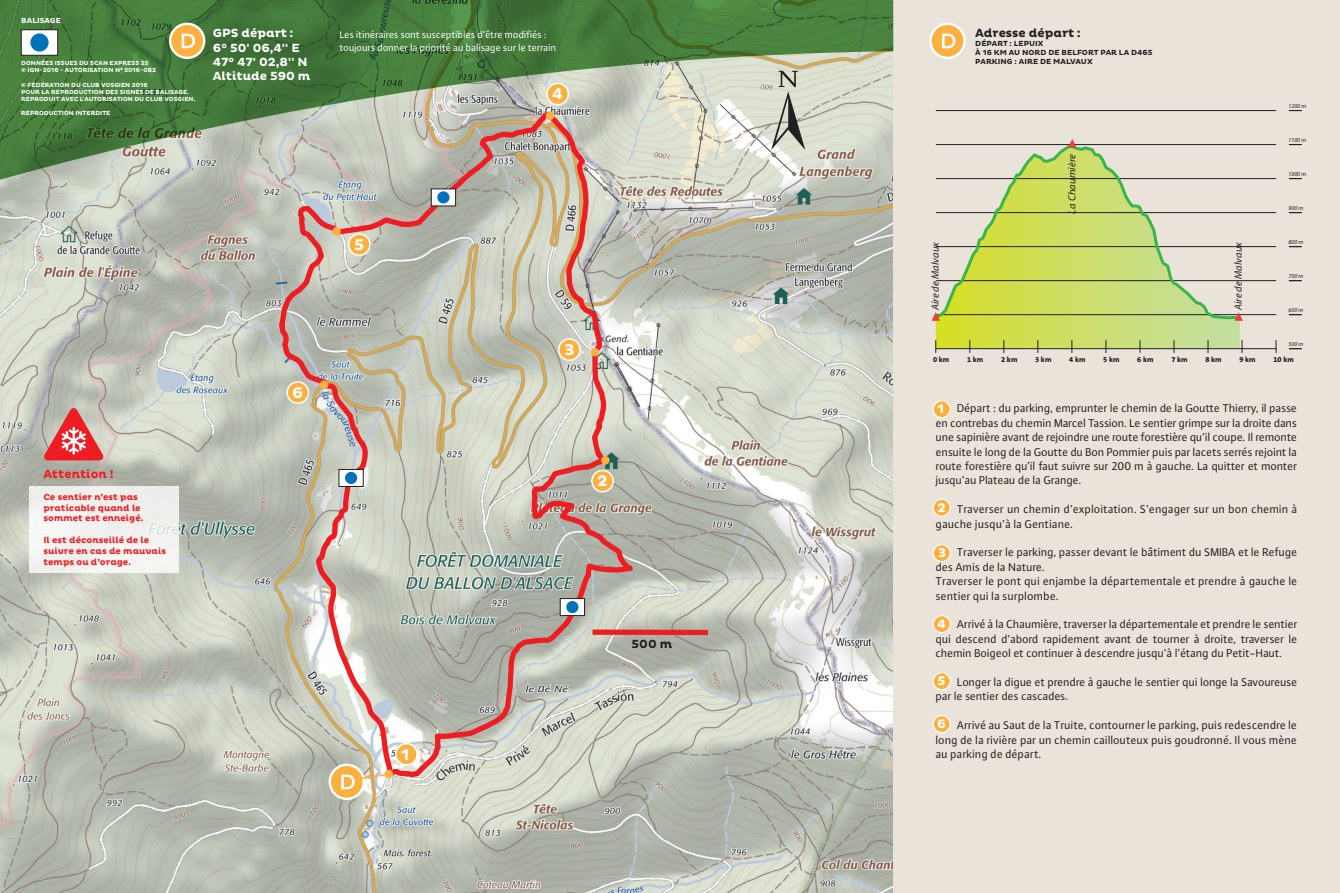
<style>
.page{position:relative;width:1340px;height:893px;background:#fff}
.page>*{position:absolute;margin:0;border:0;box-sizing:border-box;transform-origin:0 0}
.t1{font:700 15.75px "Pluto";color:#fff}
.t2{font:700 12.6px "Pluto";color:#fff}
.t3{font:12px/14.4px "Plus Sans Normal LF";color:#231f20;text-align:justify}
.t4{font:700 12px/14.4px "Pluto";color:#fff}
.t5{font:700 12px "Pluto";color:#231f20}
.t6{font:700 12px "Pluto";color:#ee1d23}
.t7{font:10.5px/12.6px "Plus Sans Normal LF";letter-spacing:-.005em;color:#fff}
.t8{font:italic 10.5px "Myriad";letter-spacing:.01em;color:#231f20}
.t9{font:700 9px/10.8px "Pluto";color:#ee1d23}
.t10{font:700 7.5px/9px "Pluto";color:#231f20}
.t11{font:800 7.5px "The Sans B8";color:#231f20}
.t12{font:700 7.5px "Pluto";color:#fff}
.t13{font:700 6px/7.2px "Pluto";color:#fff}
.t14{font:italic 6px "Myriad";color:#231f20}
</style>
<div class="page">
<img style="left:0;top:183px;width:893px;height:710px">
<svg style="left:330px;top:765px;width:34px;height:34px"></svg>
<div style="left:328px;top:764px;width:37px;height:36px;border:2px solid #fff;border-radius:50%"></div>
<svg style="left:276px;top:183px;width:369px;height:607px;background:#c4beb1"></svg>
<div style="left:893px;top:0;width:446px;height:893px;background:#e9e3da"></div>
<svg style="left:0;top:0;width:893px;height:183px;background:#849f77"></svg>
<div style="left:592px;top:629px;width:116px;height:6px;background:#ee1d23"></div>
<svg style="left:930px;top:24px;width:34px;height:34px"></svg>
<div style="left:929px;top:23px;width:36px;height:36px;border:2px solid #fff;border-radius:50%"></div>
<svg style="left:941px;top:33px;width:15px;height:16px"></svg>
<svg style="left:170px;top:24px;width:34px;height:34px"></svg>
<div style="left:169px;top:23px;width:36px;height:36px;border:2px solid #fff;border-radius:50%"></div>
<svg style="left:181px;top:33px;width:15px;height:16px"></svg>
<div style="left:933px;top:499px;width:17px;height:17px;background:#fbb03f;border-radius:50%"></div>
<div style="left:932px;top:499px;width:18px;height:18px;border:1px solid #fff;border-radius:50%"></div>
<div style="left:933px;top:401px;width:17px;height:17px;background:#fbb03f;border-radius:50%"></div>
<div style="left:932px;top:400px;width:18px;height:18px;border:1px solid #fff;border-radius:50%"></div>
<div style="left:933px;top:616px;width:17px;height:17px;background:#fbb03f;border-radius:50%"></div>
<div style="left:932px;top:615px;width:18px;height:18px;border:1px solid #fff;border-radius:50%"></div>
<div style="left:933px;top:545px;width:17px;height:17px;background:#fbb03f;border-radius:50%"></div>
<div style="left:932px;top:544px;width:18px;height:18px;border:1px solid #fff;border-radius:50%"></div>
<div style="left:933px;top:673px;width:17px;height:17px;background:#fbb03f;border-radius:50%"></div>
<div style="left:932px;top:672px;width:18px;height:18px;border:1px solid #fff;border-radius:50%"></div>
<div style="left:933px;top:715px;width:17px;height:17px;background:#fbb03f;border-radius:50%"></div>
<div style="left:932px;top:715px;width:18px;height:18px;border:1px solid #fff;border-radius:50%"></div>
<div style="left:21px;top:29px;width:37px;height:27px;background:#fff;border:1px solid #231f20"></div>
<div style="left:30px;top:33px;width:19px;height:19px;background:#0072bc;border-radius:50%"></div>
<div style="left:338px;top:469px;width:25px;height:18px;background:#fff;border:1px solid #231f20"></div>
<div style="left:345px;top:472px;width:12px;height:12px;background:#0072bc;border-radius:50%"></div>
<div style="left:560px;top:598px;width:25px;height:18px;background:#fff;border:1px solid #231f20"></div>
<div style="left:566px;top:601px;width:12px;height:12px;background:#0072bc;border-radius:50%"></div>
<svg style="left:431px;top:189px;width:25px;height:17px"></svg>
<div style="left:437px;top:191px;width:12px;height:12px;background:#0072bc;border-radius:50%"></div>
<svg style="left:935px;top:322px;width:304px;height:26px;background:#cbdd68"></svg>
<hr style="left:935px;top:348px;width:341px;height:1px;background:#231f20">
<svg style="left:935px;top:340px;width:1px;height:13px"></svg>
<svg style="left:969px;top:340px;width:1px;height:13px"></svg>
<svg style="left:1003px;top:340px;width:1px;height:13px"></svg>
<svg style="left:1037px;top:340px;width:1px;height:13px"></svg>
<svg style="left:1071px;top:340px;width:1px;height:13px"></svg>
<svg style="left:1105px;top:340px;width:1px;height:13px"></svg>
<svg style="left:1139px;top:340px;width:1px;height:13px"></svg>
<svg style="left:1173px;top:340px;width:1px;height:13px"></svg>
<svg style="left:1207px;top:340px;width:1px;height:13px"></svg>
<svg style="left:1241px;top:340px;width:1px;height:13px"></svg>
<svg style="left:1275px;top:340px;width:1px;height:13px"></svg>
<svg style="left:1288px;top:348px;width:13px;height:1px"></svg>
<svg style="left:1288px;top:314px;width:13px;height:1px"></svg>
<svg style="left:1288px;top:280px;width:13px;height:1px"></svg>
<svg style="left:1288px;top:246px;width:13px;height:1px"></svg>
<svg style="left:1288px;top:212px;width:13px;height:1px"></svg>
<svg style="left:1288px;top:178px;width:13px;height:1px"></svg>
<svg style="left:1288px;top:144px;width:13px;height:1px"></svg>
<svg style="left:1288px;top:110px;width:13px;height:1px"></svg>
<hr style="left:935px;top:314px;width:341px;height:1px;background:#231f20">
<hr style="left:935px;top:280px;width:341px;height:1px;background:#231f20">
<hr style="left:935px;top:246px;width:341px;height:1px;background:#231f20">
<hr style="left:935px;top:212px;width:341px;height:1px;background:#231f20">
<hr style="left:935px;top:178px;width:341px;height:1px;background:#231f20">
<hr style="left:935px;top:144px;width:341px;height:1px;background:#231f20">
<hr style="left:935px;top:110px;width:341px;height:1px;background:#231f20">
<svg style="left:935px;top:144px;width:308px;height:178px"></svg>
<svg style="left:931px;top:312px;width:9px;height:9px"></svg>
<svg style="left:1234px;top:312px;width:8px;height:9px"></svg>
<svg style="left:1068px;top:139px;width:8px;height:8px"></svg>
<div style="left:29px;top:486px;width:150px;height:87px;background:#f1f1ef"></div>
<svg style="left:43px;top:407px;width:61px;height:53px;background:#db7c79"></svg>
<svg style="left:771px;top:71px;width:34px;height:79px;background:#dadece"></svg>
<p class="t12" style="left:21px;top:16px;width:41px">BALISAGE</p>
<p class="t13" style="left:21px;top:60px;width:136px">DONNÉES ISSUES DU SCAN EXPRESS 25<br>© IGN-2016 - AUTORISATION N° 5016-082</p>
<p class="t13" style="left:21px;top:81px;width:176px">© FÉDÉRATION DU CLUB VOSGIEN 2016<br>POUR LA REPRODUCTION DES SIGNES DE BALISAGE.<br>REPRODUIT AVEC L'AUTORISATION DU CLUB VOSGIEN.</p>
<p class="t13" style="left:21px;top:110px;width:91px">REPRODUCTION INTERDITE</p>
<p class="t4" style="left:213px;top:26px;width:99px">GPS départ :<br>6° 50' 06,4'' E<br>47° 47' 02,8'' N<br>Altitude 590 m</p>
<p class="t7" style="left:340px;top:28px;width:218px">Les itinéraires sont susceptibles d’être modifiés : toujours donner la priorité au balisage sur le terrain</p>
<h1 class="t1" style="left:552px;top:85px;width:13px">4</h1>
<p class="t6" style="left:43px;top:467px;width:72px">Attention !</p>
<p class="t9" style="left:43px;top:492px;width:102px">Ce sentier n’est pas praticable quand le sommet est enneigé.</p>
<p class="t9" style="left:43px;top:535px;width:124px">Il est déconseillé de le suivre en cas de mauvais temps ou d’orage.</p>
<h1 class="t1" style="left:354px;top:236px;width:12px">5</h1>
<h1 class="t1" style="left:292px;top:383px;width:13px">6</h1>
<h1 class="t1" style="left:401px;top:745px;width:10px">1</h1>
<h1 class="t1" style="left:564px;top:341px;width:12px">3</h1>
<h1 class="t1" style="left:597px;top:472px;width:12px">2</h1>
<p class="t5" style="left:631px;top:637px;width:42px">500 m</p>
<p class="t5" style="left:975px;top:26px;width:107px">Adresse départ :</p>
<p class="t10" style="left:975px;top:39px;width:179px">DÉPART : LEPUIX<br>À 16 KM AU NORD DE BELFORT PAR LA D465<br>PARKING : AIRE DE MALVAUX</p>
<p class="t8" style="left:1066px;top:214px;width:61px;rotate:-90deg">La Chaumière</p>
<p class="t8" style="left:930px;top:310px;width:71px;rotate:-90deg">Aire de Malvaux</p>
<p class="t8" style="left:1232px;top:310px;width:71px;rotate:-90deg">Aire de Malvaux</p>
<p class="t14" style="left:1288px;top:103px;width:19px">1200 m</p>
<p class="t14" style="left:1288px;top:137px;width:19px">1100 m</p>
<p class="t14" style="left:1288px;top:171px;width:19px">1000 m</p>
<p class="t14" style="left:1288px;top:205px;width:16px">900 m</p>
<p class="t14" style="left:1288px;top:239px;width:16px">800 m</p>
<p class="t14" style="left:1288px;top:273px;width:16px">700 m</p>
<p class="t14" style="left:1288px;top:307px;width:16px">600 m</p>
<p class="t14" style="left:1288px;top:341px;width:16px">500 m</p>
<p class="t11" style="left:933px;top:356px;width:18px">0 km</p>
<p class="t11" style="left:967px;top:356px;width:18px">1 km</p>
<p class="t11" style="left:1001px;top:356px;width:18px">2 km</p>
<p class="t11" style="left:1035px;top:356px;width:18px">3 km</p>
<p class="t11" style="left:1069px;top:356px;width:18px">4 km</p>
<p class="t11" style="left:1103px;top:356px;width:18px">5 km</p>
<p class="t11" style="left:1137px;top:356px;width:18px">6 km</p>
<p class="t11" style="left:1171px;top:356px;width:18px">7 km</p>
<p class="t11" style="left:1205px;top:356px;width:18px">8 km</p>
<p class="t11" style="left:1239px;top:356px;width:18px">9 km</p>
<p class="t11" style="left:1273px;top:356px;width:22px">10 km</p>
<p class="t3" style="left:935px;top:401px;width:363px;text-indent:21px">Départ : du parking, emprunter le chemin de la Goutte Thierry, il passe en contrebas du chemin Marcel Tassion. Le sentier grimpe sur la droite dans une sapinière avant de rejoindre une route forestière qu’il coupe. Il remonte ensuite le long de la Goutte du Bon Pommier puis par lacets serrés rejoint la route forestière qu’il faut suivre sur 200 m à gauche. La quitter et monter jusqu’au Plateau de la Grange.</p>
<p class="t3" style="left:935px;top:502px;width:363px;text-indent:21px">Traverser un chemin d’exploitation. S’engager sur un bon chemin à gauche jusqu’à la Gentiane.</p>
<p class="t3" style="left:935px;top:545px;width:363px;text-align:left;text-indent:21px">Traverser le parking, passer devant le bâtiment du SMIBA et le Refuge des Amis de la Nature.<br>Traverser le pont qui enjambe la départementale et prendre à gauche le sentier qui la surplombe.</p>
<p class="t3" style="left:935px;top:617px;width:363px;text-indent:21px">Arrivé à la Chaumière, traverser la départementale et prendre le sentier qui descend d’abord rapidement avant de tourner à droite, traverser le chemin Boigeol et continuer à descendre jusqu’à l’étang du Petit-Haut.</p>
<p class="t3" style="left:935px;top:674px;width:363px;text-indent:21px">Longer la digue et prendre à gauche le sentier qui longe la Savoureuse par le sentier des cascades.</p>
<p class="t3" style="left:935px;top:718px;width:363px;text-indent:21px">Arrivé au Saut de la Truite, contourner le parking, puis redescendre le long de la rivière par un chemin caillouteux puis goudronné. Il vous mène au parking de départ.</p>
<p class="t2" style="left:937px;top:402px;width:8px">1</p>
<p class="t2" style="left:937px;top:500px;width:10px">2</p>
<p class="t2" style="left:938px;top:546px;width:10px">3</p>
<p class="t2" style="left:937px;top:617px;width:11px">4</p>
<p class="t2" style="left:937px;top:674px;width:10px">5</p>
<p class="t2" style="left:937px;top:717px;width:10px">6</p>
</div>
